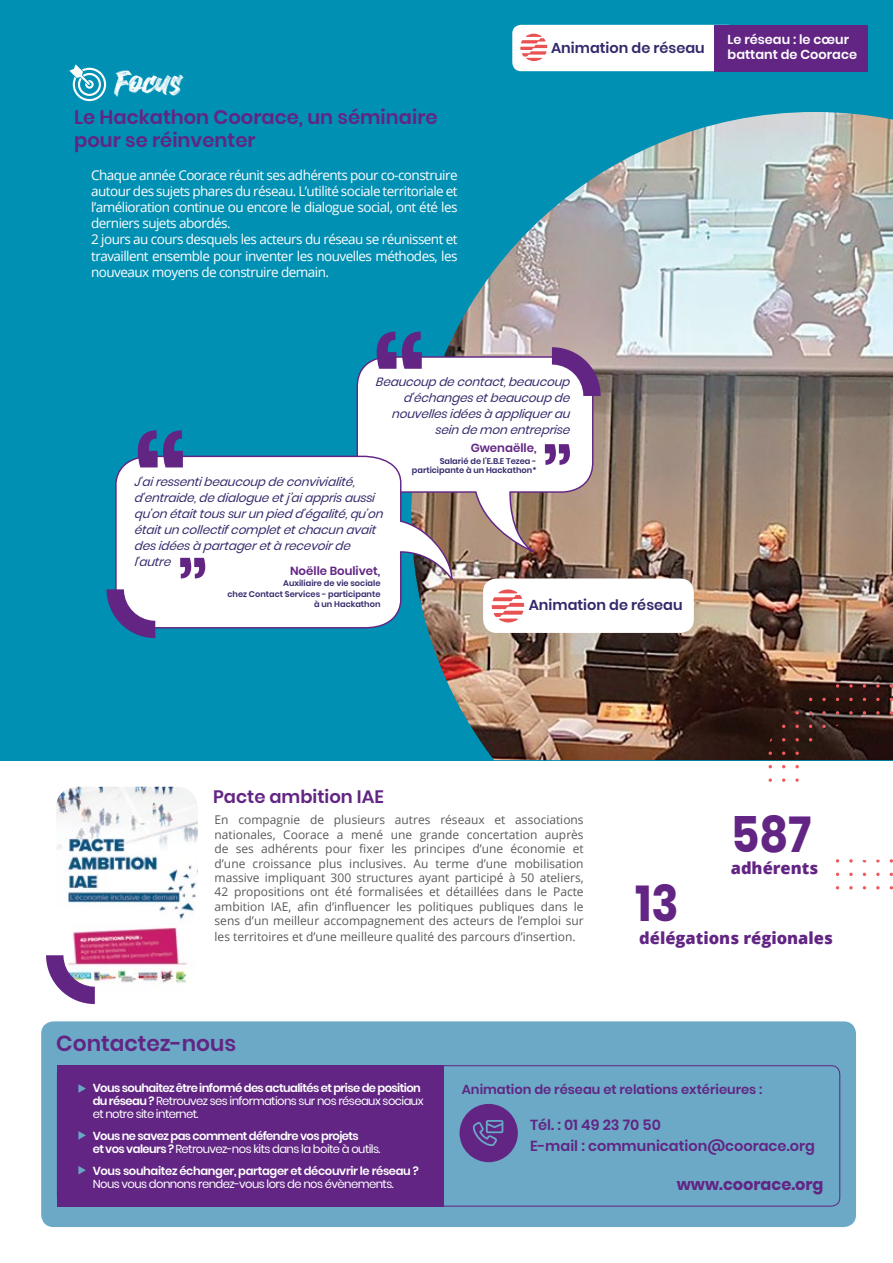
<style>
.page{position:relative;width:893px;height:1263px;background:#fff}
.page>*{position:absolute;margin:0;border:0;box-sizing:border-box;transform-origin:0 0}
.t1{font:700 50.1px "Poppins";color:#622584;scale:.9 1}
.t2{font:700 49.65px "Poppins";color:#622584;scale:.9 1}
.t3{font:600 21.75px "Poppins";color:#622584}
.t4{font:21.45px "Superion";color:#fff}
.t5{font:600 19.5px/22.8px "Poppins";color:#622584}
.t6{font:600 18px "Poppins";color:#622584}
.t7{font:800 16.5px "Open Sans";color:#622584}
.t8{font:700 16.2px "Poppins";color:#622584}
.t9{font:600 14.55px/20.9px "Poppins";color:#622584}
.t10{font:600 14.55px "Poppins";color:#35296c}
.t11{font:13.5px/16.2px "Open Sans";letter-spacing:-.04em;color:#fff}
.t12{font:600 13.05px "Poppins";color:#622584}
.t13{font:600 12.9px/15px "Poppins";color:#fff}
.t14{font:12px/14.4px "Open Sans";color:#58595b;text-align:justify}
.t15{font:italic 12px/16px "Poppins";color:#35296c;text-align:right}
.t16{font:600 11.7px "Poppins";color:#622584}
.t17{font:11.55px/12.9px "Poppins";letter-spacing:-.05em;color:#fff}
.t18{font:600 11.55px/12.9px "Poppins";letter-spacing:-.05em;color:#fff}
.t19{font:600 11.55px "Poppins";letter-spacing:-.03em;color:#fff}
.t20{font:600 8.25px/10.5px "Poppins";color:#35296c;text-align:right}
.s1{font-weight:600}
.s2{font-weight:400}
</style>
<div class="page">
<div style="left:0;top:0;width:893px;height:760px;background:#0090b4"></div>
<img style="left:417px;top:112px;width:476px;height:648px">
<svg style="left:876px;top:886px;width:4px;height:3px"></svg>
<svg style="left:849px;top:886px;width:4px;height:3px"></svg>
<svg style="left:876px;top:873px;width:4px;height:3px"></svg>
<svg style="left:849px;top:873px;width:4px;height:3px"></svg>
<svg style="left:849px;top:859px;width:4px;height:3px"></svg>
<svg style="left:795px;top:778px;width:4px;height:4px"></svg>
<svg style="left:782px;top:778px;width:3px;height:4px"></svg>
<svg style="left:768px;top:778px;width:4px;height:4px"></svg>
<svg style="left:795px;top:765px;width:4px;height:3px"></svg>
<svg style="left:809px;top:751px;width:3px;height:4px"></svg>
<svg style="left:795px;top:751px;width:4px;height:4px"></svg>
<svg style="left:782px;top:751px;width:3px;height:4px"></svg>
<svg style="left:768px;top:751px;width:4px;height:4px"></svg>
<svg style="left:822px;top:738px;width:4px;height:3px"></svg>
<svg style="left:795px;top:738px;width:4px;height:3px"></svg>
<svg style="left:768px;top:738px;width:4px;height:3px"></svg>
<svg style="left:822px;top:725px;width:4px;height:3px"></svg>
<svg style="left:795px;top:725px;width:4px;height:3px"></svg>
<svg style="left:876px;top:711px;width:4px;height:3px"></svg>
<svg style="left:849px;top:711px;width:4px;height:3px"></svg>
<svg style="left:822px;top:711px;width:4px;height:3px"></svg>
<svg style="left:795px;top:711px;width:4px;height:3px"></svg>
<svg style="left:876px;top:698px;width:4px;height:3px"></svg>
<svg style="left:849px;top:698px;width:4px;height:3px"></svg>
<svg style="left:822px;top:698px;width:4px;height:3px"></svg>
<svg style="left:890px;top:684px;width:3px;height:4px"></svg>
<svg style="left:876px;top:684px;width:4px;height:4px"></svg>
<svg style="left:863px;top:684px;width:3px;height:4px"></svg>
<svg style="left:849px;top:684px;width:4px;height:4px"></svg>
<svg style="left:836px;top:684px;width:3px;height:4px"></svg>
<svg style="left:822px;top:685px;width:4px;height:3px"></svg>
<svg style="left:69px;top:64px;width:37px;height:37px"></svg>
<div style="left:41px;top:1021px;width:815px;height:206px;background:#6ba9c6;border-radius:12px"></div>
<div style="left:57px;top:1065px;width:386px;height:141px;background:#622584"></div>
<div style="left:460px;top:1104px;width:58px;height:58px;background:#622584;border-radius:50%"></div>
<svg style="left:473px;top:1120px;width:30px;height:26px"></svg>
<svg style="left:78px;top:1084px;width:8px;height:9px"></svg>
<svg style="left:78px;top:1131px;width:8px;height:9px"></svg>
<svg style="left:78px;top:1166px;width:8px;height:8px"></svg>
<div style="left:512px;top:25px;width:225px;height:46px;background:#fff;border-radius:9px"></div>
<svg style="left:520px;top:34px;width:27px;height:27px"></svg>
<div style="left:714px;top:25px;width:154px;height:46px;background:#622584"></div>
<div style="left:483px;top:578px;width:211px;height:55px;background:#fff;border-radius:14px"></div>
<svg style="left:492px;top:589px;width:32px;height:33px"></svg>
<img style="left:56px;top:787px;width:142px;height:196px">
<svg style="left:356px;top:356px;width:238px;height:199px;background:#e6dedc"></svg>
<svg style="left:377px;top:332px;width:45px;height:37px"></svg>
<svg style="left:545px;top:444px;width:25px;height:21px"></svg>
<svg style="left:552px;top:347px;width:49px;height:49px;background:#a686b1"></svg>
<svg style="left:46px;top:955px;width:49px;height:49px"></svg>
<svg style="left:115px;top:455px;width:338px;height:174px;background:#e8ebed"></svg>
<svg style="left:138px;top:430px;width:45px;height:37px"></svg>
<svg style="left:180px;top:558px;width:25px;height:20px"></svg>
<svg style="left:107px;top:589px;width:48px;height:49px"></svg>
<h3 class="t4" style="left:116px;top:71px;width:68px">Focus</h3>
<h3 class="t5" style="left:74px;top:106px;width:365px">Le Hackathon Coorace, un séminaire pour se réinventer</h3>
<p class="t11" style="left:91px;top:166px;width:368px">Chaque année Coorace réunit ses adhérents pour co-construire autour des sujets phares du réseau. L’utilité sociale territoriale et l’amélioration continue ou encore le dialogue social, ont été les derniers sujets abordés.<br>2 jours au cours desquels les acteurs du réseau se réunissent et travaillent ensemble pour inventer les nouvelles méthodes, les nouveaux moyens de construire demain.</p>
<p class="t10" style="left:551px;top:39px;width:155px">Animation de réseau</p>
<p class="t13" style="left:728px;top:32px;width:131px">Le réseau : le cœur battant de Coorace</p>
<p class="t15" style="left:376px;top:374px;width:198px">Beaucoup de contact,beaucoup d’échanges et beaucoup de nouvelles idées à appliquer au sein de mon entreprise</p>
<p class="t16" style="left:471px;top:441px;width:67px">Gwenaëlle,</p>
<p class="t20" style="left:412px;top:456px;width:126px;line-height:9.4px">Salarié de l’E.B.E Tezea - participante à un Hackathon*</p>
<p class="t15" style="left:134px;top:474px;width:252px;text-align:left">J’airessentibeaucoup de convivialité, d’entraide,de dialogue et j ’aiappris aussi qu’on était tous sur un pied d’égalité,qu’on était un collectif complet et chacun avait des idées à partager et à recevoir de l’autre</p>
<p class="t16" style="left:290px;top:564px;width:92px">Noëlle Boulivet,</p>
<p class="t20" style="left:227px;top:578px;width:154px">Auxiliaire de vie sociale<br>chez Contact Services - participante à un Hackathon</p>
<p class="t10" style="left:529px;top:596px;width:155px">Animation de réseau</p>
<h3 class="t6" style="left:213px;top:786px;width:172px">Pacte ambition IAE</h3>
<p class="t14" style="left:215px;top:812px;width:371px">En compagnie de plusieurs autres réseaux et associations nationales, Coorace a mené une grande concertation auprès de ses adhérents pour fixer les principes d’une économie et d’une croissance plus inclusives. Au terme d’une mobilisation massive impliquant 300 structures ayant participé à 50 ateliers, 42 propositions ont été formalisées et détaillées dans le Pacte ambition IAE, afin d’influencer les politiques publiques dans le sens d’un meilleur accompagnement des acteurs de l’emploi sur</p>
<p class="t14" style="left:215px;top:929px;width:363px">les territoires et d’une meilleure qualité des parcours d’insertion.</p>
<h3 class="t3" style="left:56px;top:1031px;width:182px">Contactez-nous</h3>
<h2 class="t2" style="left:731px;top:805px;width:91px">587</h2>
<h3 class="t7" style="left:731px;top:855px;width:89px">adhérents</h3>
<h1 class="t1" style="left:635px;top:874px;width:50px">13</h1>
<h3 class="t7" style="left:639px;top:925px;width:195px">délégations régionales</h3>
<p class="t17" style="left:93px;top:1082px;width:332px"><span class="s1">Vous souhaitez être informé des actualités et prise de position du réseau ?</span> Retrouvez ses informations sur nos réseaux sociaux et notre site internet.</p>
<p class="t18" style="left:93px;top:1129px;width:289px">Vous ne savez pas comment défendre vos projets<br>et vos valeurs ? <span class="s2">Retrouvez-nos kits dans la boite à outils.</span></p>
<p class="t19" style="left:93px;top:1164px;width:327px">Vous souhaitez échanger, partager et découvrir le réseau ?</p>
<p class="t17" style="left:93px;top:1177px;width:302px">Nous vous donnons rendez-vous lors de nos évènements.</p>
<p class="t12" style="left:462px;top:1082px;width:302px">Animation de réseau et relations extérieures :</p>
<p class="t9" style="left:530px;top:1114px;width:286px">Tél. : 01 49 23 70 50<br>E-mail : communication@coorace.org</p>
<h3 class="t8" style="left:677px;top:1174px;width:148px">www.coorace.org</h3>
</div>
